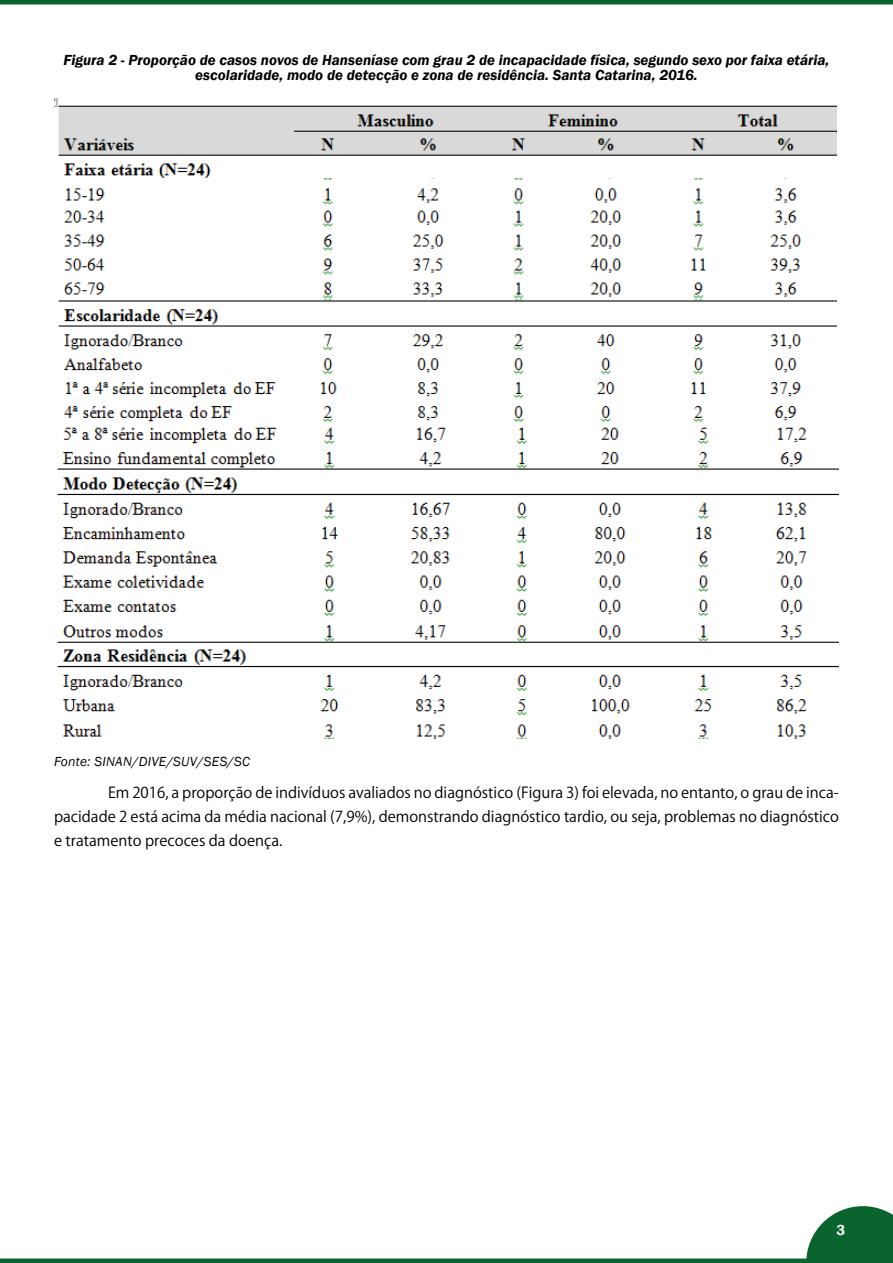
<style>
.page{position:relative;width:893px;height:1263px;background:#fff}
.page>*{position:absolute;margin:0;border:0;box-sizing:border-box;transform-origin:0 0}
.t1{font:15px/24px "Koz Go Pr 6 N";color:#000;text-align:justify}
.t2{font:italic 600 15px/15px "Franklin Gothic";color:#000;text-align:center}
.t3{font:600 15px "Franklin Gothic";color:#fff}
.t4{font:italic 13.5px "Franklin Gothic";letter-spacing:.02em;color:#000}
</style>
<div class="page">
<svg style="left:806px;top:1206px;width:87px;height:52px"></svg>
<div style="left:0;top:1258px;width:893px;height:5px;background:#09642e"></div>
<div style="left:0;top:0;width:893px;height:5px;background:#09642e"></div>
<img style="left:54px;top:99px;width:782px;height:324px">
<img style="left:57px;top:427px;width:782px;height:311px">
<img style="left:54px;top:179px;width:782px;height:24px">
<img style="left:54px;top:205px;width:782px;height:94px">
<p class="t2" style="left:64px;top:52px;width:767px">Figura 2 - Proporção de casos novos de Hanseníase com grau 2 de incapacidade física, segundo sexo por faixa etária, escolaridade, modo de detecção e zona de residência. Santa Catarina, 2016.</p>
<p class="t4" style="left:54px;top:752px;width:198px">Fonte: SINAN/DIVE/SUV/SES/SC</p>
<p class="t1" style="left:54px;top:781px;width:786px;text-indent:54px">Em 2016, a proporção de indivíduos avaliados no diagnóstico (Figura 3) foi elevada, no entanto, o grau de inca&shy;pacidade 2 está acima da média nacional (7,9%), demonstrando diagnóstico tardio, ou seja, problemas no diagnóstico e tratamento precoces da doença.</p>
<p class="t3" style="left:836px;top:1220px;width:10px">3</p>
</div>
